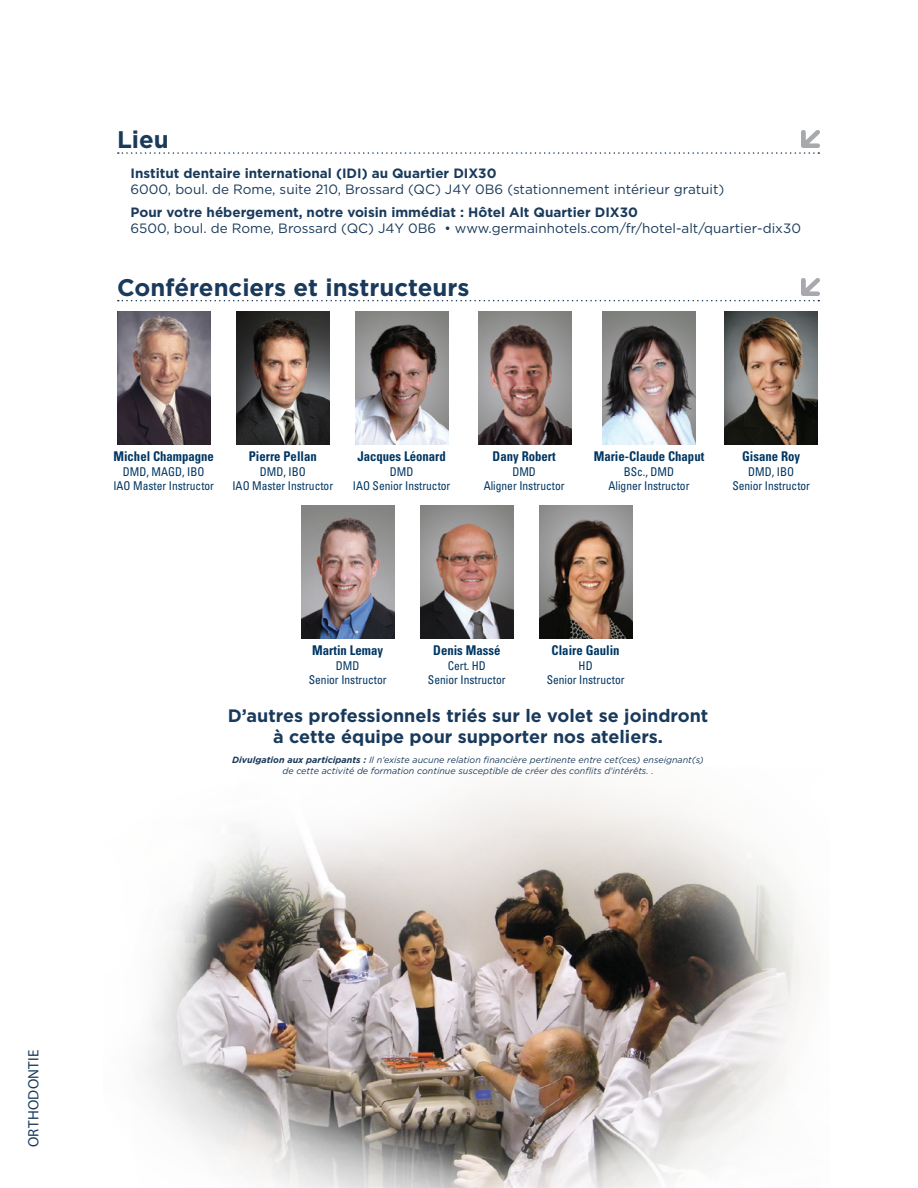
<style>
.page{position:relative;width:918px;height:1188px;background:#fff}
.page>*{position:absolute;margin:0;border:0;box-sizing:border-box;transform-origin:0 0}
.titre_lieu{font:700 24px "Gotham HTF";color:#1a3a5b}
.titre_lieu-2{font:700 18px/21px "Gotham HTF";color:#1a3a5b;text-align:center}
.section_gestion_prat{font:15px "Myriad Pro";letter-spacing:.02em;color:#1a3a5b}
.texte_lieu{font:13.5px/16.2px "Gotham HTF";color:#1a3a5b}
.texte_lieu_bold{font:700 13.5px "Gotham HTF";color:#1a3a5b}
.personne_noms{font:700 condensed 13.35px "Univers";color:#003662;scale:.95 1}
.personne_titres{font:condensed 12.15px/14.5px "Univers";color:#003662;text-align:center;scale:.95 1}
.petit_texte{font:italic 9px/10.8px "Gotham HTF";color:#1a3a5b;text-align:center}
.s1{font-weight:700}
</style>
<div class="page">
<svg style="left:118px;top:152px;width:701px;height:2px"></svg>
<svg style="left:118px;top:300px;width:701px;height:1px"></svg>
<img style="left:802px;top:131px;width:17px;height:17px">
<img style="left:802px;top:278px;width:17px;height:18px">
<img style="left:236px;top:312px;width:93px;height:132px">
<img style="left:356px;top:312px;width:93px;height:132px">
<img style="left:603px;top:312px;width:92px;height:132px">
<img style="left:725px;top:312px;width:93px;height:132px">
<img style="left:478px;top:312px;width:93px;height:132px">
<img style="left:117px;top:312px;width:93px;height:132px">
<img style="left:420px;top:506px;width:93px;height:133px">
<img style="left:540px;top:506px;width:93px;height:133px">
<img style="left:301px;top:506px;width:93px;height:133px">
<img style="left:142px;top:784px;width:664px;height:404px">
<p class="titre_lieu" style="left:117px;top:126px;width:53px">Lieu</p>
<p class="texte_lieu_bold" style="left:131px;top:165px;width:368px">Institut dentaire international (IDI) au Quartier DIX30</p>
<p class="texte_lieu" style="left:131px;top:181px;width:595px">6000, boul. de Rome, suite 210, Brossard (QC) J4Y 0B6 (stationnement intérieur gratuit)</p>
<p class="texte_lieu" style="left:131px;top:204px;width:672px"><span class="s1">Pour votre hébergement, notre voisin immédiat : Hôtel Alt Quartier DIX30<br></span>6500, boul. de Rome, Brossard (QC) J4Y 0B6 • www.germainhotels.com/fr/hotel-alt/quartier-dix30</p>
<p class="titre_lieu" style="left:117px;top:273px;width:354px">Conférenciers et instructeurs</p>
<p class="personne_noms" style="left:113px;top:448px;width:107px">Michel Champagne</p>
<p class="personne_titres" style="left:123px;top:464px;width:87px">DMD, MAGD, IBO</p>
<p class="personne_titres" style="left:113px;top:478px;width:108px">IAO Master Instructor</p>
<p class="personne_noms" style="left:249px;top:448px;width:73px">Pierre Pellan</p>
<p class="personne_titres" style="left:260px;top:464px;width:50px">DMD, IBO</p>
<p class="personne_titres" style="left:232px;top:478px;width:108px">IAO Master Instructor</p>
<p class="personne_noms" style="left:357px;top:448px;width:95px">Jacques Léonard</p>
<p class="personne_titres" style="left:353px;top:464px;width:104px">DMD<br>IAO Senior Instructor</p>
<p class="personne_noms" style="left:493px;top:448px;width:68px">Dany Robert</p>
<p class="personne_titres" style="left:484px;top:464px;width:87px">DMD<br>Aligner Instructor</p>
<p class="personne_noms" style="left:594px;top:448px;width:118px">Marie-Claude Chaput</p>
<p class="personne_titres" style="left:609px;top:464px;width:87px">BSc., DMD<br>Aligner Instructor</p>
<p class="personne_noms" style="left:742px;top:448px;width:63px">Gisane Roy</p>
<p class="personne_titres" style="left:732px;top:464px;width:83px">DMD, IBO<br>Senior Instructor</p>
<p class="personne_noms" style="left:312px;top:642px;width:76px">Martin Lemay</p>
<p class="personne_titres" style="left:336px;top:658px;width:26px">DMD</p>
<p class="personne_titres" style="left:309px;top:672px;width:83px">Senior Instructor</p>
<p class="personne_noms" style="left:433px;top:642px;width:72px">Denis Massé</p>
<p class="personne_titres" style="left:448px;top:658px;width:42px">Cert. HD</p>
<p class="personne_titres" style="left:428px;top:672px;width:83px">Senior Instructor</p>
<p class="personne_noms" style="left:552px;top:642px;width:73px">Claire Gaulin</p>
<p class="personne_titres" style="left:547px;top:658px;width:83px">HD<br>Senior Instructor</p>
<p class="titre_lieu-2" style="left:228px;top:704px;width:482px">D’autres professionnels triés sur le volet se joindront à cette équipe pour supporter nos ateliers.</p>
<p class="petit_texte" style="left:232px;top:755px;width:473px"><span class="s1">Divulgation aux participants :</span> Il n’existe aucune relation financière pertinente entre cet(ces) enseignant(s) de cette activité de formation continue susceptible de créer des conflits d’intérêts. .</p>
<p class="section_gestion_prat" style="left:24px;top:1147px;width:99px;rotate:-90deg">ORTHODONTIE</p>
</div>
